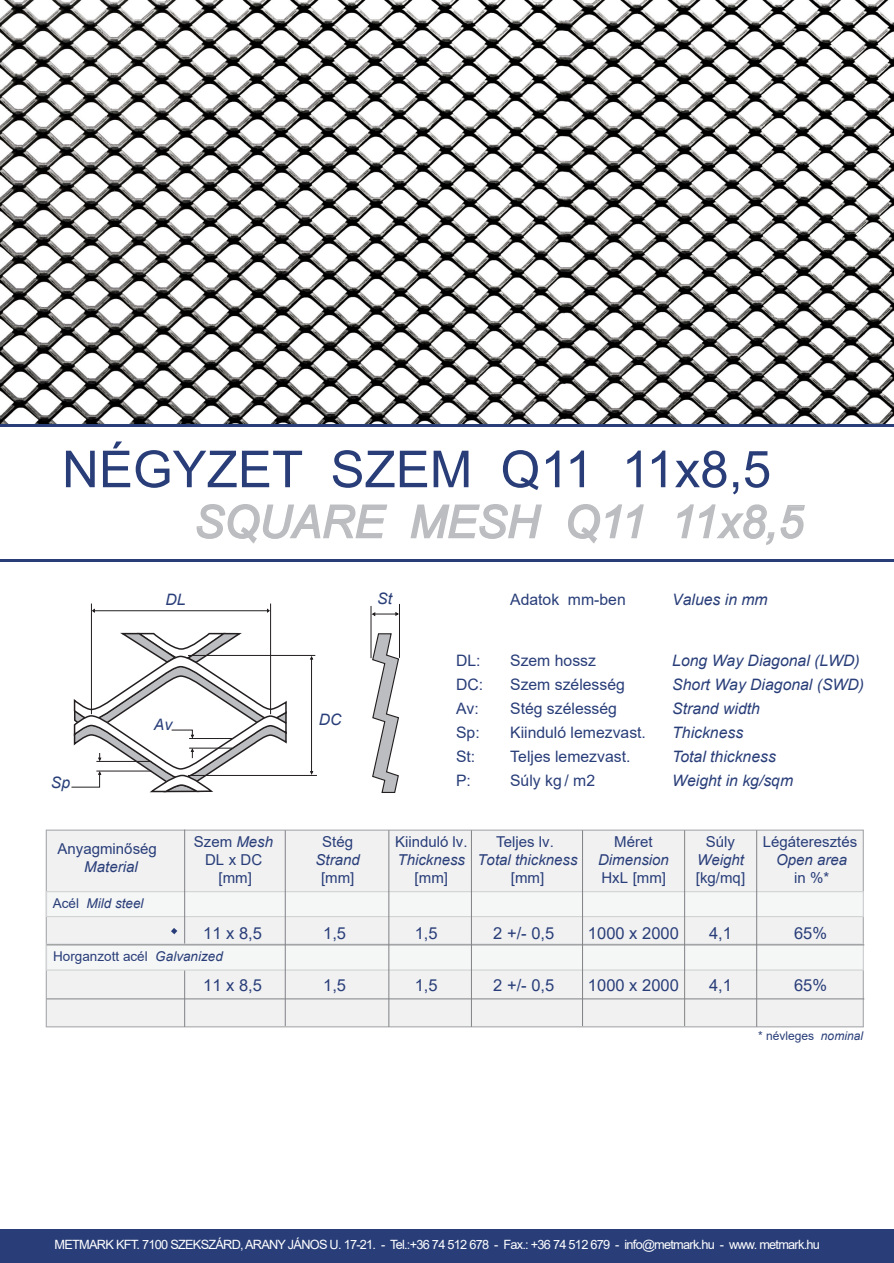
<style>
.page{position:relative;width:894px;height:1263px;background:#fff}
.page>*{position:absolute;margin:0;border:0;box-sizing:border-box;transform-origin:0 0}
.t1{font:51px "Arial";color:#293e79}
.t2{font:italic 45px "Arial";color:#bcbdc0}
.t3{font:16.5px "Arial";color:#293e79}
.t4{font:italic 15.75px "Arial";color:#293e79}
.t5{font:15.75px "Arial";color:#293e79}
.t6{font:15px/18px "Arial";color:#293e79;text-align:center}
.t7{font:italic 15px "Arial";color:#293e79}
.t8{font:13.5px "Arial";color:#293e79}
.t9{font:italic 13.5px "Arial";color:#293e79}
.t10{font:12.75px "Arial";letter-spacing:-.06em;color:#fff}
.t11{font:12px "Arial";color:#293e79}
.s1{font-style:normal}
.s2{font-style:italic}
</style>
<div class="page">
<div style="left:0;top:1229px;width:893px;height:34px;background:#293e79"></div>
<div style="left:46px;top:829px;width:817px;height:198px;background:#f1f1f2;border:1px solid #a7a9ac"></div>
<div style="left:46px;top:891px;width:817px;height:26px;background:#f5f6f6;border:1px solid #d1d3d4"></div>
<div style="left:46px;top:943px;width:817px;height:28px;background:#f5f6f6;border:1px solid #d1d3d4"></div>
<hr style="left:184px;top:829px;width:1px;height:114px;background:#808285">
<hr style="left:184px;top:970px;width:1px;height:57px;background:#808285">
<hr style="left:285px;top:830px;width:1px;height:196px;background:#808285">
<hr style="left:388px;top:830px;width:1px;height:197px;background:#808285">
<hr style="left:471px;top:830px;width:1px;height:197px;background:#808285">
<hr style="left:582px;top:830px;width:1px;height:196px;background:#808285">
<hr style="left:684px;top:830px;width:1px;height:196px;background:#808285">
<hr style="left:756px;top:830px;width:1px;height:197px;background:#808285">
<hr style="left:46px;top:944px;width:817px;height:1px;background:#808285">
<hr style="left:46px;top:998px;width:817px;height:1px;background:#808285">
<svg style="left:171px;top:928px;width:6px;height:6px"></svg>
<hr style="left:370px;top:606px;width:1px;height:52px;background:#231f20">
<hr style="left:399px;top:604px;width:1px;height:54px;background:#231f20">
<svg style="left:371px;top:633px;width:28px;height:160px"></svg>
<svg style="left:371px;top:611px;width:28px;height:6px"></svg>
<hr style="left:188px;top:655px;width:127px;height:1px;background:#231f20">
<hr style="left:311px;top:658px;width:1px;height:115px;background:#231f20">
<hr style="left:270px;top:603px;width:1px;height:111px;background:#231f20">
<hr style="left:91px;top:603px;width:1px;height:111px;background:#231f20">
<hr style="left:188px;top:775px;width:129px;height:1px;background:#231f20">
<hr style="left:93px;top:610px;width:176px;height:1px;background:#231f20">
<svg style="left:71px;top:631px;width:216px;height:162px"></svg>
<hr style="left:189px;top:748px;width:43px;height:1px;background:#231f20">
<hr style="left:189px;top:738px;width:43px;height:1px;background:#231f20">
<svg style="left:196px;top:504px;width:191px;height:38px"></svg>
<svg style="left:410px;top:504px;width:132px;height:35px"></svg>
<svg style="left:568px;top:504px;width:76px;height:38px"></svg>
<svg style="left:677px;top:504px;width:128px;height:41px"></svg>
<hr style="left:0;top:559px;width:893px;height:3px;background:#293e79">
<img style="left:0;top:0;width:893px;height:424px">
<hr style="left:0;top:424px;width:893px;height:3px;background:#293e79">
<h1 class="t1" style="left:62px;top:450px;width:710px">NÉGYZET SZEM Q11 11x8,5</h1>
<h2 class="t2" style="left:194px;top:505px;width:610px">SQUARE MESH Q11 11x8,5</h2>
<p class="t4" style="left:165px;top:593px;width:22px">DL</p>
<p class="t4" style="left:51px;top:777px;width:21px">Sp</p>
<p class="t4" style="left:154px;top:718px;width:20px">Av</p>
<p class="t6" style="left:58px;top:841px;width:101px">Anyagminőség</p>
<p class="t7" style="left:84px;top:861px;width:55px">Material</p>
<p class="t9" style="left:53px;top:898px;width:92px"><span class="s1">Acél</span> Mild steel</p>
<p class="t6" style="left:194px;top:834px;width:81px">Szem <span class="s2">Mesh<br></span>DL x DC [mm]</p>
<p class="t4" style="left:377px;top:593px;width:16px">St</p>
<p class="t5" style="left:510px;top:593px;width:117px">Adatok mm-ben</p>
<p class="t4" style="left:672px;top:593px;width:97px">Values in mm</p>
<p class="t4" style="left:319px;top:713px;width:24px">DC</p>
<p class="t6" style="left:322px;top:834px;width:32px">Stég</p>
<p class="t7" style="left:315px;top:854px;width:46px">Strand</p>
<p class="t6" style="left:321px;top:870px;width:35px">[mm]</p>
<p class="t5" style="left:456px;top:655px;width:26px">DL:</p>
<p class="t5" style="left:510px;top:655px;width:87px">Szem hossz</p>
<p class="t4" style="left:672px;top:655px;width:189px">Long Way Diagonal (LWD)</p>
<p class="t5" style="left:456px;top:679px;width:29px">DC:</p>
<p class="t5" style="left:510px;top:679px;width:116px">Szem szélesség</p>
<p class="t4" style="left:672px;top:679px;width:193px">Short Way Diagonal (SWD)</p>
<p class="t5" style="left:456px;top:703px;width:24px">Av:</p>
<p class="t5" style="left:510px;top:703px;width:108px">Stég szélesség</p>
<p class="t4" style="left:672px;top:703px;width:89px">Strand width</p>
<p class="t5" style="left:456px;top:727px;width:25px">Sp:</p>
<p class="t5" style="left:510px;top:727px;width:137px">Kiinduló lemezvast.</p>
<p class="t4" style="left:672px;top:727px;width:72px">Thickness</p>
<p class="t5" style="left:456px;top:751px;width:21px">St:</p>
<p class="t5" style="left:510px;top:751px;width:122px">Teljes lemezvast.</p>
<p class="t4" style="left:672px;top:751px;width:105px">Total thickness</p>
<p class="t5" style="left:456px;top:775px;width:16px">P:</p>
<p class="t5" style="left:510px;top:775px;width:86px">Súly kg / m2</p>
<p class="t4" style="left:672px;top:775px;width:122px">Weight in kg/sqm</p>
<p class="t6" style="left:395px;top:834px;width:74px">Kiinduló lv.</p>
<p class="t7" style="left:397px;top:854px;width:69px">Thickness</p>
<p class="t6" style="left:414px;top:870px;width:35px">[mm]</p>
<p class="t6" style="left:496px;top:834px;width:59px">Teljes lv.</p>
<p class="t7" style="left:477px;top:854px;width:102px">Total thickness</p>
<p class="t6" style="left:510px;top:870px;width:35px">[mm]</p>
<p class="t6" style="left:614px;top:834px;width:40px">Méret</p>
<p class="t7" style="left:597px;top:854px;width:72px">Dimension</p>
<p class="t6" style="left:601px;top:870px;width:66px">HxL [mm]</p>
<p class="t6" style="left:705px;top:834px;width:31px">Súly</p>
<p class="t7" style="left:697px;top:854px;width:48px">Weight</p>
<p class="t6" style="left:695px;top:870px;width:51px">[kg/mq]</p>
<p class="t6" style="left:762px;top:834px;width:96px">Légáteresztés</p>
<p class="t7" style="left:776px;top:854px;width:72px">Open area</p>
<p class="t6" style="left:793px;top:870px;width:37px">in %*</p>
<p class="t3" style="left:203px;top:927px;width:60px">11 x 8,5</p>
<p class="t3" style="left:323px;top:927px;width:24px">1,5</p>
<p class="t3" style="left:414px;top:927px;width:24px">1,5</p>
<p class="t3" style="left:493px;top:927px;width:62px">2 +/- 0,5</p>
<p class="t3" style="left:587px;top:927px;width:92px">1000 x 2000</p>
<p class="t3" style="left:708px;top:927px;width:24px">4,1</p>
<p class="t3" style="left:793px;top:927px;width:35px">65%</p>
<p class="t3" style="left:203px;top:979px;width:60px">11 x 8,5</p>
<p class="t3" style="left:323px;top:979px;width:24px">1,5</p>
<p class="t3" style="left:414px;top:979px;width:24px">1,5</p>
<p class="t3" style="left:493px;top:979px;width:62px">2 +/- 0,5</p>
<p class="t3" style="left:587px;top:979px;width:92px">1000 x 2000</p>
<p class="t3" style="left:708px;top:979px;width:24px">4,1</p>
<p class="t3" style="left:793px;top:979px;width:35px">65%</p>
<p class="t8" style="left:53px;top:951px;width:171px">Horganzott acél <span class="s2">Galvanized</span></p>
<p class="t11" style="left:757px;top:1031px;width:106px">* névleges <span class="s2">nominal</span></p>
<p class="t10" style="left:55px;top:1240px;width:766px">METMARK KFT. 7100 SZEKSZÁRD, ARANY JÁNOS U. 17-21. - Tel.:+36 74 512 678 - Fax.: +36 74 512 679 - info@metmark.hu - www. metmark.hu</p>
</div>
